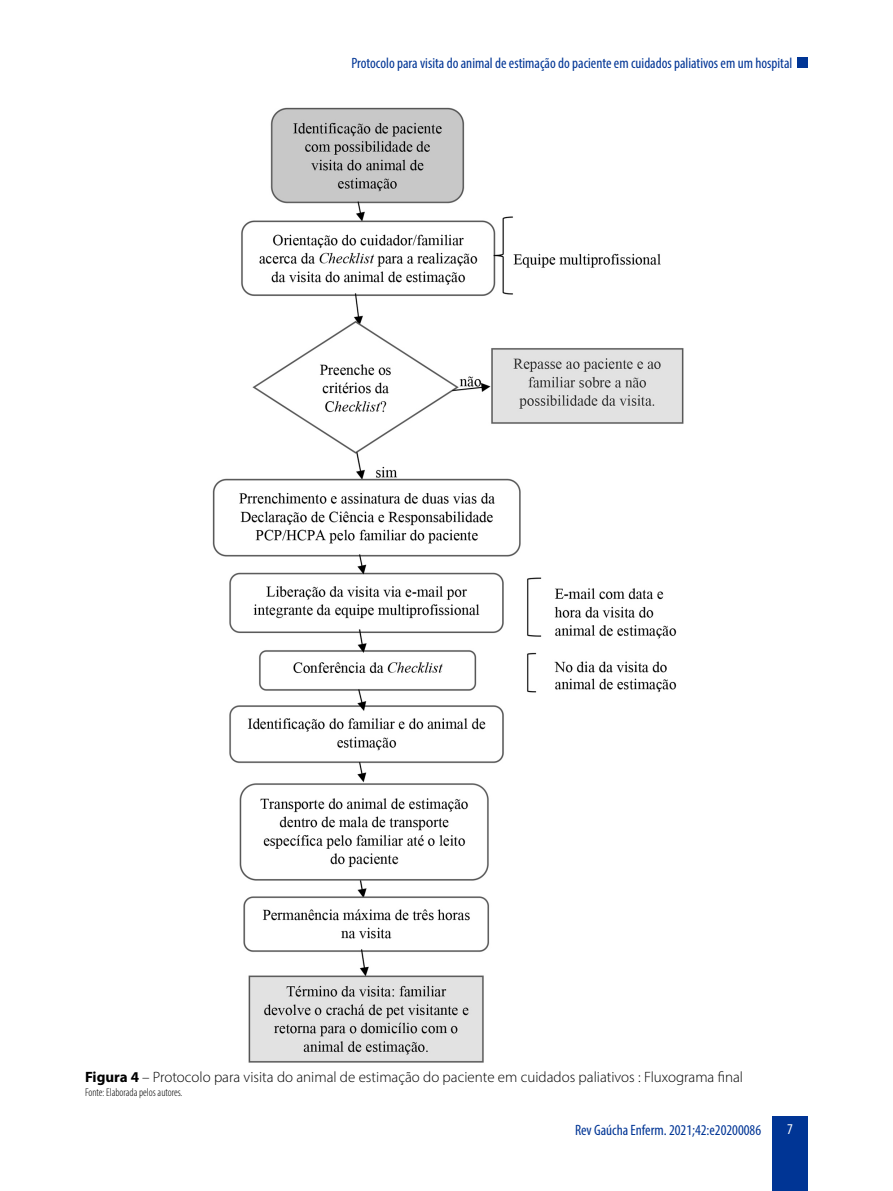
<style>
.page{position:relative;width:893px;height:1191px;background:#fff}
.page>*{position:absolute;margin:0;border:0;box-sizing:border-box;transform-origin:0 0}
.t1{font:condensed 15px "Myriad Pro";color:#003595}
.t2{font:300 15px "Myriad Pro";color:#000}
.t3{font:condensed 15px "Myriad Pro";color:#fff}
.t4{font:300 condensed 11.25px "Myriad Pro";color:#000}
.s1{font-weight:700}
</style>
<div class="page">
<div style="left:772px;top:1116px;width:36px;height:75px;background:#003595"></div>
<div style="left:798px;top:57px;width:10px;height:11px;background:#003595"></div>
<img style="left:212px;top:107px;width:472px;height:956px">
<p class="t1" style="left:351px;top:54px;width:442px">Protocolo para visita do animal de estimação do paciente em cuidados paliativos em um hospital</p>
<p class="t2" style="left:85px;top:1068px;width:659px"><span class="s1">Figura 4</span> – Protocolo para visita do animal de estimação do paciente em cuidados paliativos : Fluxograma final</p>
<p class="t4" style="left:85px;top:1085px;width:99px">Fonte: Elaborada pelos autores.</p>
<p class="t1" style="left:575px;top:1121px;width:188px">Rev Gaúcha Enferm. 2021;42:e20200086</p>
<p class="t3" style="left:787px;top:1120px;width:7px">7</p>
</div>
